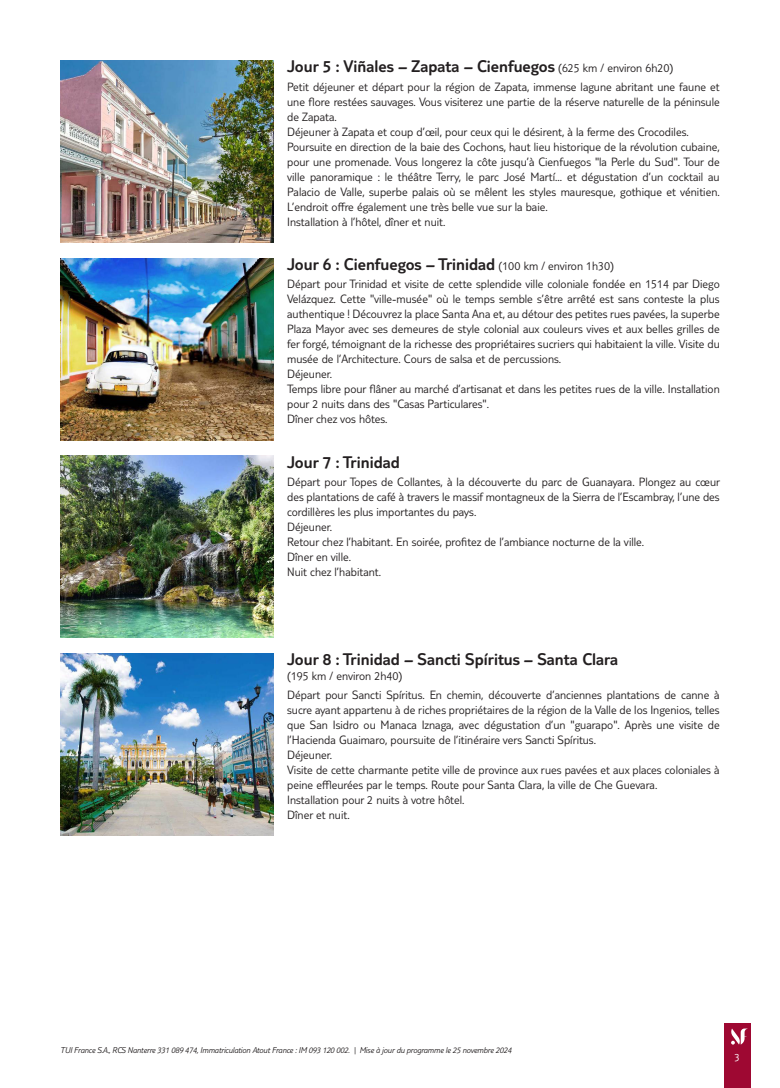
<style>
.page{position:relative;width:780px;height:1088px;background:#fff}
.page>*{position:absolute;margin:0;border:0;box-sizing:border-box;transform-origin:0 0}
.t1{font:300 17.5px "TUI Type";color:#231f20}
.t2{font:300 12.5px/15px "TUI Type";color:#231f20}
.t3{font:300 11.25px "TUI Type";color:#fff}
.t4{font:italic 300 8.75px "TUI Type";letter-spacing:-.02em;color:#231f20}
.s1{font-size:12.5px}
</style>
<div class="page">
<div style="left:724px;top:1023px;width:26px;height:65px;background:#9e0832"></div>
<svg style="left:731px;top:1028px;width:17px;height:16px"></svg>
<img style="left:60px;top:60px;width:213px;height:182px">
<img style="left:60px;top:258px;width:213px;height:182px">
<img style="left:60px;top:456px;width:213px;height:182px">
<img style="left:60px;top:654px;width:213px;height:182px">
<h1 class="t1" style="left:287px;top:56px;width:387px">Jour 5 : Viñales – Zapata – Cienfuegos <span class="s1">(625 km / environ 6h20)</span></h1>
<p class="t2" style="left:287px;top:79px;width:434px">Petit déjeuner et départ pour la région de Zapata, immense lagune abritant une faune et une flore restées sauvages. Vous visiterez une partie de la réserve naturelle de la péninsule de Zapata.<br>Déjeuner à Zapata et coup d’œil, pour ceux qui le désirent, à la ferme des Crocodiles.<br>Poursuite en direction de la baie des Cochons, haut lieu historique de la révolution cubaine, pour une promenade. Vous longerez la côte jusqu’à Cienfuegos "la Perle du Sud". Tour de ville panoramique : le théâtre Terry, le parc José Martí... et dégustation d’un cocktail au Palacio de Valle, superbe palais où se mêlent les styles mauresque, gothique et vénitien.<br>L’endroit offre également une très belle vue sur la baie.<br>Installation à l’hôtel, dîner et nuit.</p>
<h1 class="t1" style="left:287px;top:254px;width:328px">Jour 6 : Cienfuegos – Trinidad <span class="s1">(100 km / environ 1h30)</span></h1>
<p class="t2" style="left:287px;top:276px;width:434px">Départ pour Trinidad et visite de cette splendide ville coloniale fondée en 1514 par Diego Velázquez. Cette "ville-musée" où le temps semble s’être arrêté est sans conteste la plus authentique ! Découvrez la place Santa Ana et, au détour des petites rues pavées, la superbe Plaza Mayor avec ses demeures de style colonial aux couleurs vives et aux belles grilles de fer forgé, témoignant de la richesse des propriétaires sucriers qui habitaient la ville. Visite du musée de l’Architecture. Cours de salsa et de percussions.<br>Déjeuner.<br>Temps libre pour flâner au marché d’artisanat et dans les petites rues de la ville. Installation pour 2 nuits dans des "Casas Particulares".<br>Dîner chez vos hôtes.</p>
<h1 class="t1" style="left:287px;top:452px;width:114px">Jour 7 : Trinidad</h1>
<p class="t2" style="left:287px;top:474px;width:434px">Départ pour Topes de Collantes, à la découverte du parc de Guanayara. Plongez au cœur des plantations de café à travers le massif montagneux de la Sierra de l’Escambray, l’une des cordillères les plus importantes du pays.<br>Déjeuner.<br>Retour chez l’habitant. En soirée, profitez de l’ambiance nocturne de la ville.<br>Dîner en ville.<br>Nuit chez l’habitant.</p>
<h1 class="t1" style="left:287px;top:649px;width:332px">Jour 8 : Trinidad – Sancti Spíritus – Santa Clara</h1>
<p class="t2" style="left:287px;top:667px;width:434px;line-height:18.5px">(195 km / environ 2h40)<br>Départ pour Sancti Spíritus. En chemin, découverte d’anciennes plantations de canne à</p>
<p class="t2" style="left:287px;top:702px;width:434px">sucre ayant appartenu à de riches propriétaires de la région de la Valle de los Ingenios, telles que San Isidro ou Manaca Iznaga, avec dégustation d’un "guarapo". Après une visite de l’Hacienda Guaimaro, poursuite de l’itinéraire vers Sancti Spíritus.<br>Déjeuner.<br>Visite de cette charmante petite ville de province aux rues pavées et aux places coloniales à peine effleurées par le temps. Route pour Santa Clara, la ville de Che Guevara.<br>Installation pour 2 nuits à votre hôtel.<br>Dîner et nuit.</p>
<p class="t4" style="left:60px;top:1045px;width:452px">TUI France S.A., RCS Nanterre 331 089 474, Immatriculation Atout France : IM 093 120 002. | Mise à jour du programme le 25 novembre 2024</p>
<p class="t3" style="left:734px;top:1050px;width:7px">3</p>
</div>
